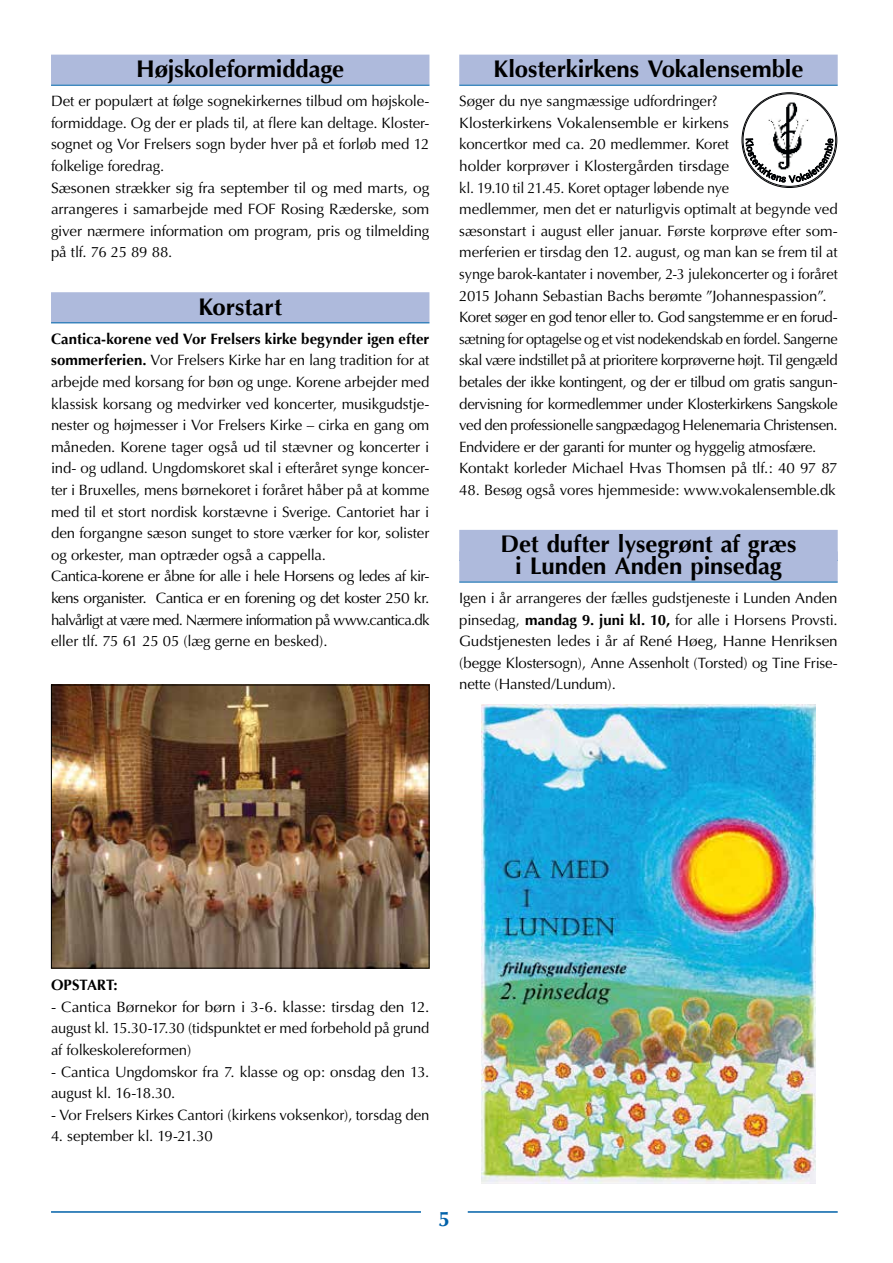
<style>
.page{position:relative;width:893px;height:1263px;background:#fff}
.page>*{position:absolute;margin:0;border:0;box-sizing:border-box;transform-origin:0 0}
.t1{font:700 24px/21.6px "Optima";letter-spacing:-.005em;color:#000;text-align:center}
.t2{font:700 21px "Optima";color:#0061a9}
.t3{font:15px/21.6px "Optima";letter-spacing:-.01em;color:#000}
.t4{font:700 15px "Optima";letter-spacing:-.005em;color:#000}
.s1{font-weight:700}
</style>
<div class="page">
<div style="left:51px;top:55px;width:378px;height:30px;background:#aebadc"></div>
<hr style="left:51px;top:85px;width:378px;height:1px;background:#0061a9">
<div style="left:51px;top:292px;width:378px;height:30px;background:#aebadc"></div>
<hr style="left:51px;top:322px;width:378px;height:1px;background:#0061a9">
<div style="left:459px;top:55px;width:379px;height:30px;background:#aebadc"></div>
<hr style="left:459px;top:85px;width:379px;height:1px;background:#0061a9">
<div style="left:459px;top:530px;width:379px;height:30px;background:#aebadc"></div>
<div style="left:459px;top:551px;width:379px;height:30px;background:#aebadc"></div>
<hr style="left:459px;top:581px;width:379px;height:2px;background:#0061a9">
<img style="left:481px;top:704px;width:335px;height:480px">
<img style="left:53px;top:687px;width:374px;height:279px">
<div style="left:51px;top:685px;width:378px;height:283px;border:1px solid #000"></div>
<img style="left:768px;top:102px;width:41px;height:36px">
<svg style="left:746px;top:138px;width:87px;height:45px"></svg>
<hr style="left:51px;top:1211px;width:370px;height:2px;background:#0061a9">
<hr style="left:468px;top:1211px;width:370px;height:2px;background:#0061a9">
<h1 class="t1" style="left:136px;top:58px;width:209px">Højskoleformiddage</h1>
<p class="t3" style="left:51px;top:91px;width:380px">Det er populært at følge sognekirkernes tilbud om højskole&shy;formiddage. Og der er plads til, at flere kan deltage. Kloster&shy;sognet og Vor Frelsers sogn byder hver på et forløb med 12 folkelige foredrag.<br>Sæsonen strækker sig fra september til og med marts, og arrangeres i samarbejde med FOF Rosing Ræderske, som giver nærmere information om program, pris og tilmelding på tlf. 76 25 89 88.</p>
<h1 class="t1" style="left:198px;top:296px;width:85px">Korstart</h1>
<p class="t3" style="left:51px;top:328px;width:380px"><span class="s1">Cantica-korene ved Vor Frelsers kirke begynder igen efter sommerferien.</span> Vor Frelsers Kirke har en lang tradition for at arbejde med korsang for bøn og unge. Korene arbejder med klassisk korsang og medvirker ved koncerter, musikgudstje&shy;nester og højmesser i Vor Frelsers Kirke – cirka en gang om måneden. Korene tager også ud til stævner og koncerter i ind- og udland. Ungdomskoret skal i efteråret synge koncer&shy;ter i Bruxelles, mens børnekoret i foråret håber på at komme med til et stort nordisk korstævne i Sverige. Cantoriet har i den forgangne sæson sunget to store værker for kor, solister og orkester, man optræder også a cappella.<br>Cantica-korene er åbne for alle i hele Horsens og ledes af kir&shy;kens organister. Cantica er en forening og det koster 250 kr. halvårligt at være med. Nærmere information på www.cantica.dk eller tlf. 75 61 25 05 (læg gerne en besked).</p>
<h1 class="t1" style="left:494px;top:58px;width:311px">Klosterkirkens Vokalensemble</h1>
<p class="t3" style="left:459px;top:91px;width:380px">Søger du nye sangmæssige udfordringer?<br>Klosterkirkens Vokalensemble er kirkens<br>koncertkor med ca. 20 medlemmer. Koret<br>holder korprøver i Klostergården tirsdage<br>kl. 19.10 til 21.45. Koret optager løbende nye<br>medlemmer, men det er naturligvis optimalt at begynde ved sæsonstart i august eller januar. Første korprøve efter som&shy;merferien er tirsdag den 12. august, og man kan se frem til at synge barok-kantater i november, 2-3 julekoncerter og i foråret 2015 Johann Sebastian Bachs berømte ”Johannespassion”.<br>Koret søger en god tenor eller to. God sangstemme er en forud&shy;sætning for optagelse og et vist nodekendskab en fordel. Sangerne skal være indstillet på at prioritere korprøverne højt. Til gengæld betales der ikke kontingent, og der er tilbud om gratis sangun&shy;dervisning for kormedlemmer under Klosterkirkens Sangskole ved den professionelle sangpædagog Helenemaria Christensen.<br>Endvidere er der garanti for munter og hyggelig atmosfære.<br>Kontakt korleder Michael Hvas Thomsen på tlf.: 40 97 87</p>
<p class="t3" style="left:459px;top:479px;width:378px">48. Besøg også vores hjemmeside: www.vokalensemble.dk</p>
<h1 class="t1" style="left:500px;top:534px;width:297px">Det dufter lysegrønt af græs i Lunden Anden pinsedag</h1>
<p class="t3" style="left:459px;top:587px;width:380px;text-align:justify">Igen i år arrangeres der fælles gudstjeneste i Lunden Anden pinsedag, <span class="s1">mandag 9. juni kl. 10,</span> for alle i Horsens Provsti.<br>Gudstjenesten ledes i år af René Høeg, Hanne Henriksen (begge Klostersogn), Anne Assenholt (Torsted) og Tine Frise&shy;nette (Hansted/Lundum).</p>
<p class="t4" style="left:51px;top:976px;width:68px">OPSTART:</p>
<p class="t3" style="left:51px;top:996px;width:380px;text-align:justify">- Cantica Børnekor for børn i 3-6. klasse: tirsdag den 12. august kl. 15.30-17.30 (tidspunktet er med forbehold på grund af folkeskolereformen)</p>
<p class="t3" style="left:51px;top:1061px;width:380px">- Cantica Ungdomskor fra 7. klasse og op: onsdag den 13. august kl. 16-18.30.</p>
<p class="t3" style="left:51px;top:1104px;width:380px">- Vor Frelsers Kirkes Cantori (kirkens voksenkor), torsdag den</p>
<p class="t3" style="left:51px;top:1126px;width:163px">4. september kl. 19-21.30</p>
<h2 class="t2" style="left:438px;top:1206px;width:13px">5</h2>
</div>
